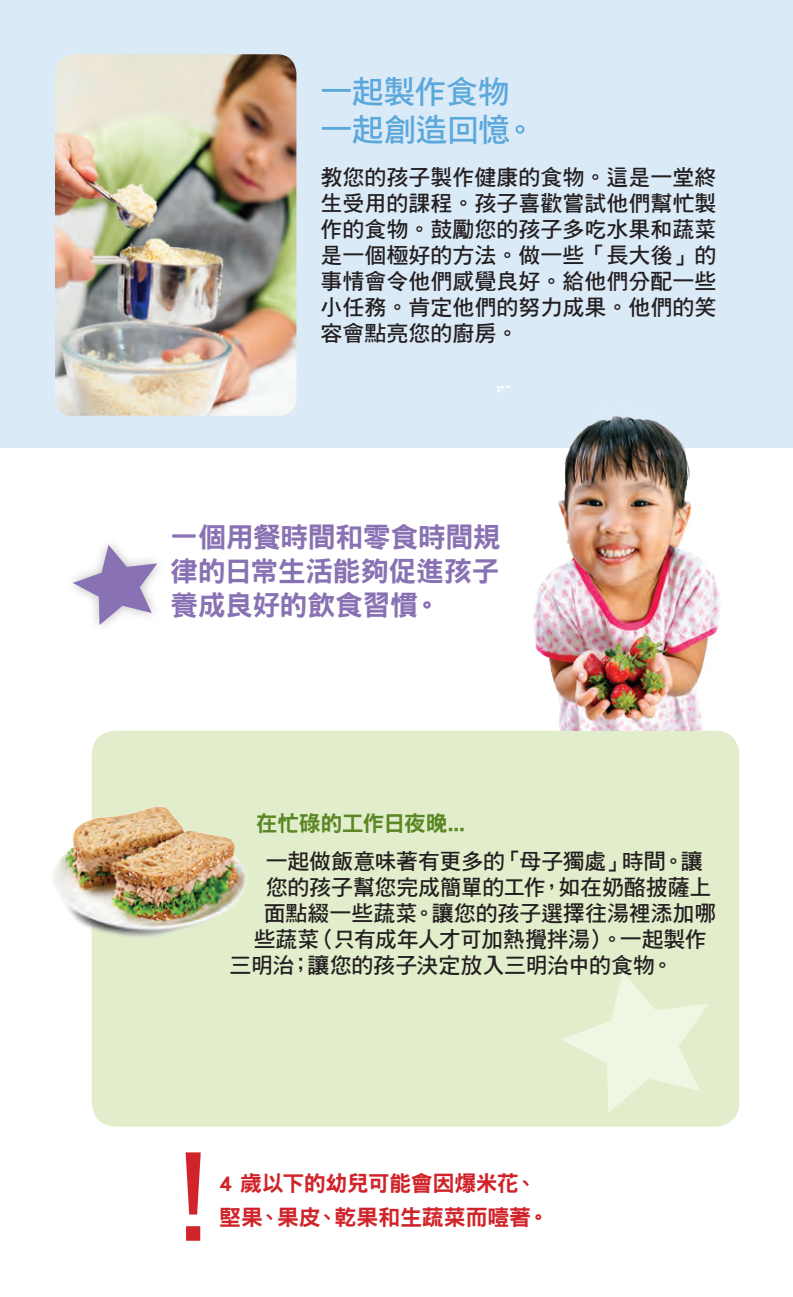
<style>
.page{position:relative;width:793px;height:1297px;background:#fff}
.page>*{position:absolute;margin:0;border:0;box-sizing:border-box;transform-origin:0 0}
.Paragraph_Style_6{font:120px "DF Hei Std W7";color:#d1232a}
.t1{font:32px/38px "DF Hei Std W7";letter-spacing:-.015em;color:#5ba8dc}
.Paragraph_Style_6-2{font:28px/34px "DF Hei Std W9";letter-spacing:-.02em;color:#8972b3;text-align:justify}
.body{font:22px/26px "DF Hei Std W7";color:#231f20;text-align:justify}
.Paragraph_Style_5{font:22px "DF Hei Std W7";letter-spacing:-.01em;color:#231f20}
.Paragraph_Style_6-3{font:22px "DF Hei Std W9";letter-spacing:-.015em;color:#d1232a}
.Paragraph_Style_6-4{font:22px "DF Hei Std W9";letter-spacing:-.03em;color:#5c8727}
</style>
<div class="page">
<div style="left:0;top:0;width:793px;height:448px;background:#dbeaf7"></div>
<img style="left:55px;top:54px;width:241px;height:362px">
<div style="left:92px;top:730px;width:647px;height:396px;background:#e2eecb;border-radius:24px"></div>
<svg style="left:73px;top:545px;width:84px;height:80px"></svg>
<svg style="left:561px;top:972px;width:147px;height:140px"></svg>
<img style="left:53px;top:801px;width:195px;height:140px">
<img style="left:497px;top:387px;width:223px;height:343px">
<p class="t1" style="left:320px;top:71px;width:217px">一起製作食物一起創造回憶。</p>
<p class="body" style="left:320px;top:163px;width:398px">教您的孩子製作健康的食物。這是一堂終生受用的課程。孩子喜歡嘗試他們幫忙製作的食物。鼓勵您的孩子多吃水果和蔬菜是一個極好的方法。做一些「長大後」的事情會令他們感覺良好。給他們分配一些小任務。肯定他們的努力成果。他們的笑容會點亮您的廚房。</p>
<p class="Paragraph_Style_6-2" style="left:170px;top:519px;width:332px">一個用餐時間和零食時間規律的日常生活能夠促進孩子養成良好的飲食習慣。</p>
<p class="Paragraph_Style_6-4" style="left:256px;top:811px;width:210px">在忙碌的工作日夜晚...</p>
<p class="Paragraph_Style_5" style="left:266px;top:849px;width:439px">一起做飯意味著有更多的「母子獨處」時間。讓</p>
<p class="Paragraph_Style_5" style="left:266px;top:875px;width:447px">您的孩子幫您完成簡單的工作，如在奶酪披薩上</p>
<p class="Paragraph_Style_5" style="left:264px;top:901px;width:454px">面點綴一些蔬菜。讓您的孩子選擇往湯裡添加哪</p>
<p class="Paragraph_Style_5" style="left:254px;top:927px;width:455px">些蔬菜（只有成年人才可加熱攪拌湯）。一起製作</p>
<p class="Paragraph_Style_5" style="left:230px;top:953px;width:445px">三明治；讓您的孩子決定放入三明治中的食物。</p>
<p class="Paragraph_Style_6" style="left:133px;top:1132px;width:121px">！</p>
<p class="Paragraph_Style_6-3" style="left:219px;top:1170px;width:319px">4 歲以下的幼兒可能會因爆米花、</p>
<p class="Paragraph_Style_6-3" style="left:219px;top:1204px;width:332px">堅果、果皮、乾果和生蔬菜而噎著。</p>
</div>
